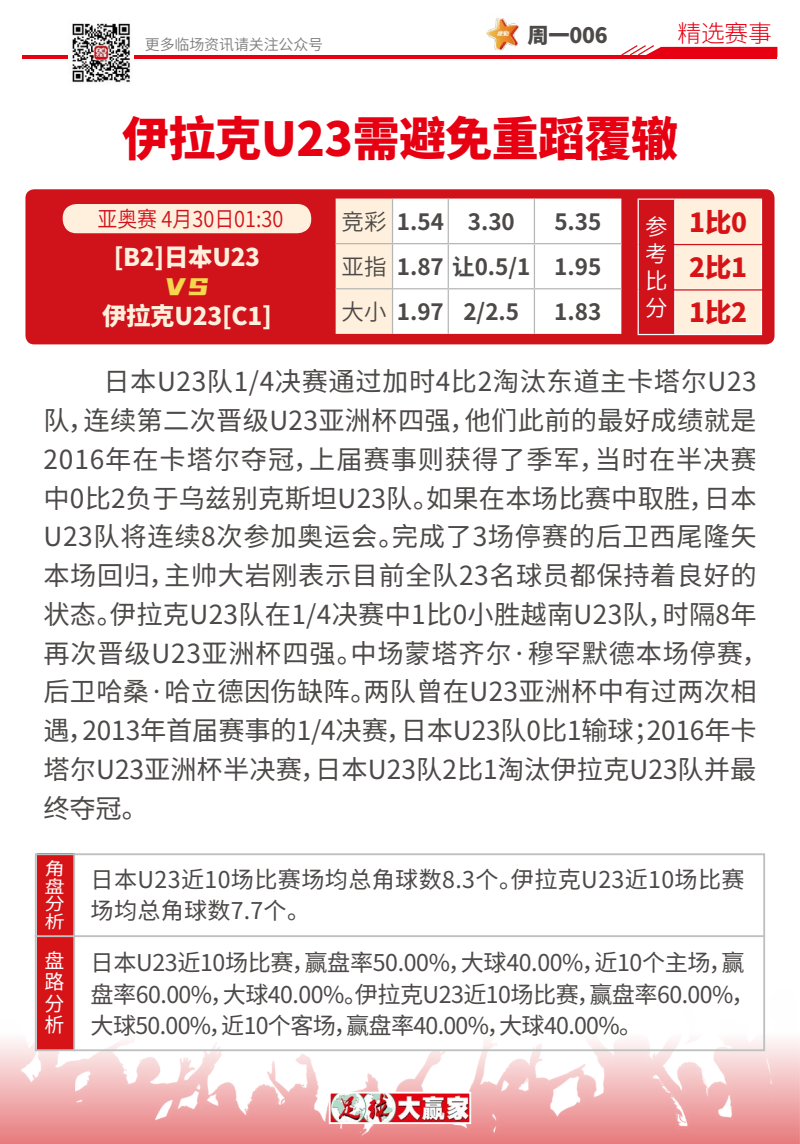
<style>
.page{position:relative;width:800px;height:1144px;background:#fff}
.page>*{position:absolute;margin:0;border:0;box-sizing:border-box;transform-origin:0 0}
.t1{font:900 46.88px "Noto Sans Hans";letter-spacing:-.01em;color:#e60012}
.t2{font:30px "You She Biao Ti Hei";color:#f4d74e}
.t3{font:26.25px/38.8px "Noto Sans Hans";letter-spacing:.01em;color:#4c4948}
.t4{font:900 26.25px/45.1px "Noto Sans Hans";color:#d61418;text-align:justify}
.t5{font:900 24.38px "Noto Sans Hans";letter-spacing:-.01em;color:#fef0dd}
.t6{font:300 23.75px "Noto Sans Hans";color:#e60012}
.t7{font:23.12px/31.5px "Noto Sans Hans";letter-spacing:-.015em;color:#4c4948}
.t8{font:23.12px/31.5px "Noto Sans Hans";letter-spacing:.015em;color:#4c4948}
.t9{font:700 22.5px/45.1px "Noto Sans Hans";color:#4c4948;text-align:justify}
.t10{font:600 22.5px/27px "Noto Sans Hans";color:#fff;text-align:justify}
.t11{font:600 21.88px "Noto Sans Hans";color:#d0121b;scale:.91 1}
.t12{font:900 21.25px "Noto Sans Hans";letter-spacing:-.01em;color:#4c4948}
.t13{font:20px/21.2px "Noto Sans Hans";color:#fff;text-align:justify}
.t14{font:17.62px/17.5px "Noto Sans Hans";color:#fff;text-align:justify;scale:1.14 1}
.t15{font:600 15px "Noto Sans Hans";letter-spacing:-.01em;color:#7d7d7d}
.s1{font-weight:600}
</style>
<div class="page">
<hr style="left:22px;top:55px;width:755px;height:4px;background:#e60012">
<svg style="left:621px;top:45px;width:156px;height:10px"></svg>
<img style="left:68px;top:23px;width:66px;height:60px">
<img style="left:0;top:935px;width:800px;height:209px">
<img style="left:332px;top:1094px;width:136px;height:27px">
<div style="left:329px;top:1091px;width:142px;height:33px;border:2px solid #fff"></div>
<div style="left:25px;top:189px;width:750px;height:155px;background:#d0121b;border-radius:9px"></div>
<svg style="left:336px;top:199px;width:285px;height:135px;background:#fefbf7"></svg>
<hr style="left:392px;top:199px;width:1px;height:44px;background:#b5b6b6">
<hr style="left:448px;top:199px;width:1px;height:44px;background:#b5b6b6">
<hr style="left:534px;top:199px;width:1px;height:44px;background:#b5b6b6">
<hr style="left:336px;top:243px;width:57px;height:1px;background:#b5b6b6">
<hr style="left:393px;top:243px;width:55px;height:1px;background:#b5b6b6">
<hr style="left:392px;top:244px;width:1px;height:44px;background:#b5b6b6">
<hr style="left:448px;top:243px;width:86px;height:1px;background:#b5b6b6">
<hr style="left:448px;top:244px;width:1px;height:44px;background:#b5b6b6">
<hr style="left:534px;top:243px;width:87px;height:1px;background:#b5b6b6">
<hr style="left:534px;top:244px;width:1px;height:44px;background:#b5b6b6">
<hr style="left:336px;top:288px;width:57px;height:1px;background:#b5b6b6">
<hr style="left:393px;top:288px;width:55px;height:1px;background:#b5b6b6">
<hr style="left:392px;top:289px;width:1px;height:45px;background:#b5b6b6">
<hr style="left:448px;top:288px;width:86px;height:1px;background:#b5b6b6">
<hr style="left:448px;top:289px;width:1px;height:45px;background:#b5b6b6">
<hr style="left:534px;top:288px;width:87px;height:1px;background:#b5b6b6">
<hr style="left:534px;top:289px;width:1px;height:45px;background:#b5b6b6">
<div style="left:675px;top:200px;width:86px;height:134px;background:#fef0dd"></div>
<hr style="left:638px;top:199px;width:37px;height:1px;background:#fff">
<hr style="left:638px;top:200px;width:1px;height:44px;background:#fff">
<hr style="left:675px;top:199px;width:87px;height:1px;background:#fff">
<hr style="left:674px;top:200px;width:1px;height:44px;background:#fff">
<hr style="left:761px;top:200px;width:1px;height:44px;background:#fff">
<hr style="left:638px;top:244px;width:1px;height:45px;background:#fff">
<hr style="left:674px;top:245px;width:1px;height:44px;background:#fff">
<hr style="left:761px;top:245px;width:1px;height:44px;background:#fff">
<hr style="left:638px;top:289px;width:1px;height:45px;background:#fff">
<hr style="left:674px;top:290px;width:1px;height:44px;background:#fff">
<hr style="left:761px;top:290px;width:1px;height:44px;background:#fff">
<hr style="left:638px;top:334px;width:37px;height:1px;background:#fff">
<hr style="left:675px;top:334px;width:87px;height:1px;background:#fff">
<img style="left:486px;top:18px;width:33px;height:33px">
<div style="left:63px;top:204px;width:248px;height:29px;background:#fef0dd;border-radius:14px"></div>
<svg style="left:94px;top:950px;width:651px;height:26px"></svg>
<svg style="left:90px;top:982px;width:651px;height:25px"></svg>
<svg style="left:89px;top:1013px;width:540px;height:26px"></svg>
<div style="left:38px;top:856px;width:35px;height:192px;background:#d61418"></div>
<hr style="left:35px;top:935px;width:730px;height:2px;background:#bfc0c0">
<hr style="left:73px;top:853px;width:2px;height:198px;background:#bfc0c0">
<div style="left:35px;top:853px;width:730px;height:198px;border:2px solid #bfc0c0"></div>
<hr style="left:662px;top:244px;width:103px;height:1px;background:#d0121b">
<hr style="left:662px;top:289px;width:103px;height:1px;background:#d0121b">
<p class="t15" style="left:145px;top:36px;width:180px">更多临场资讯请关注公众号</p>
<p class="t12" style="left:527px;top:23px;width:82px">周一006</p>
<p class="t6" style="left:678px;top:20px;width:96px">精选赛事</p>
<h1 class="t1" style="left:122px;top:112px;width:557px">伊拉克U23需避免重蹈覆辙</h1>
<p class="t11" style="left:97px;top:207px;width:206px">亚奥赛 4月30日01:30</p>
<p class="t5" style="left:114px;top:243px;width:148px">[B2]日本U23</p>
<p class="t5" style="left:102px;top:302px;width:171px">伊拉克U23[C1]</p>
<p class="t2" style="left:165px;top:268px;width:46px">VS</p>
<p class="t9" style="left:342px;top:200px;width:175px"><span class="s1">竞彩</span> 1.54 3.30</p>
<p class="t9" style="left:342px;top:200px;width:261px;text-indent:213px">5.35<span class="s1">亚指</span> 1.87 让0.5/1 1.95<span class="s1">大小</span> 1.97 2/2.5</p>
<p class="t9" style="left:554px;top:290px;width:49px">1.83</p>
<p class="t10" style="left:645px;top:214px;width:24px">参考比分</p>
<p class="t4" style="left:689px;top:201px;width:60px">1比0<br>2比1<br>1比2</p>
<p class="t3" style="left:43px;top:363px;width:726px;text-indent:60px">日本U23队1/4决赛通过加时4比2淘汰东道主卡塔尔U23队，连续第二次晋级U23亚洲杯四强，他们此前的最好成绩就是2016年在卡塔尔夺冠，上届赛事则获得了季军，当时在半决赛中0比2负于乌兹别克斯坦U23队。如果在本场比赛中取胜，日本U23队将连续8次参加奥运会。完成了3场停赛的后卫西尾隆矢本场回归，主帅大岩刚表示目前全队23名球员都保持着良好的状态。伊拉克U23队在1/4决赛中1比0小胜越南U23队，时隔8年再次晋级U23亚洲杯四强。中场蒙塔齐尔·穆罕默德本场停赛，后卫哈桑·哈立德因伤缺阵。两队曾在U23亚洲杯中有过两次相遇，2013年首届赛事的1/4决赛，日本U23队0比1输球；2016年卡塔尔U23亚洲杯半决赛，日本U23队2比1淘汰伊拉克U23队并最终夺冠。</p>
<p class="t14" style="left:44px;top:860px;width:21px">角盘分析</p>
<p class="t13" style="left:44px;top:950px;width:21px">盘路分析</p>
<p class="t8" style="left:91px;top:864px;width:656px">日本U23近10场比赛场均总角球数8.3个。伊拉克U23近10场比赛场均总角球数7.7个。</p>
<p class="t7" style="left:91px;top:947px;width:666px">日本U23近10场比赛，赢盘率50.00%，大球40.00%，近10个主场，赢盘率60.00%，大球40.00%。伊拉克U23近10场比赛，赢盘率60.00%，大球50.00%，近10个客场，赢盘率40.00%，大球40.00%。</p>
</div>
